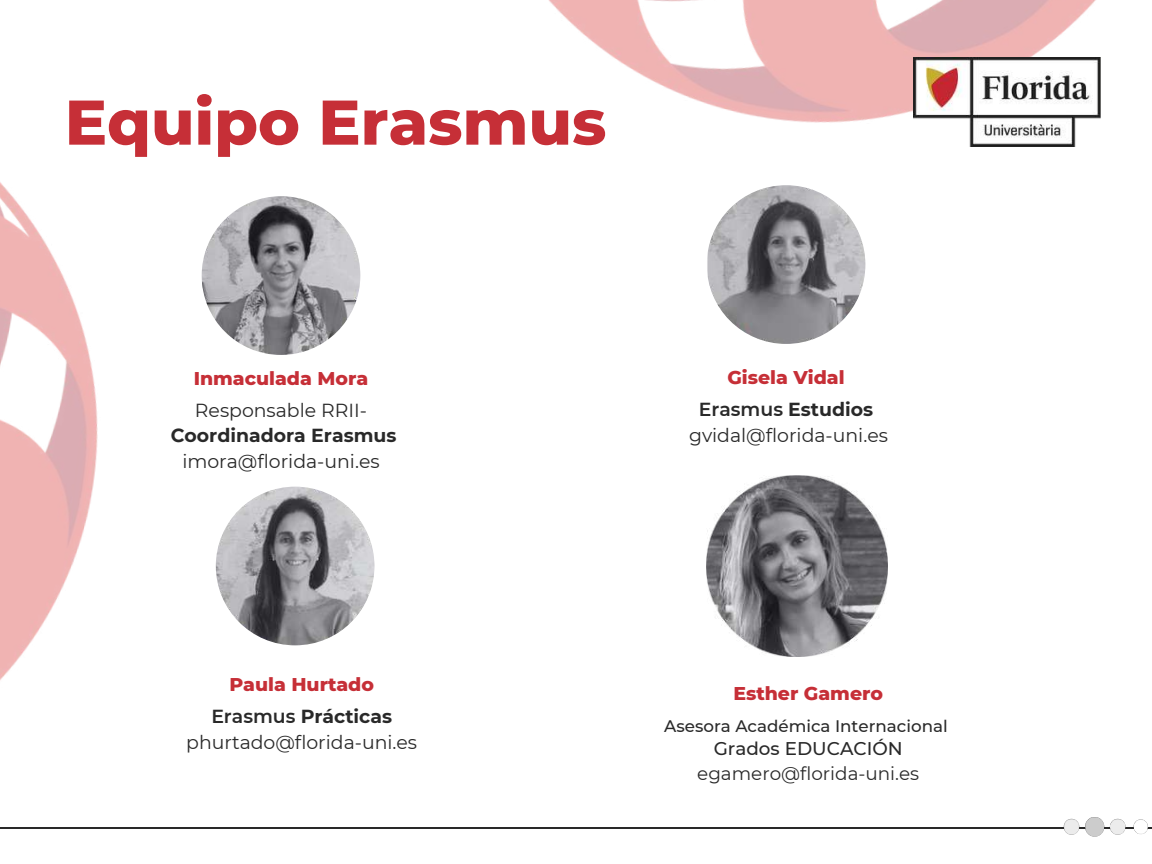
<style>
.page{position:relative;width:1152px;height:864px;background:#fff}
.page>*{position:absolute;margin:0;border:0;box-sizing:border-box;transform-origin:0 0}
.t1{font:800 63px "Montserrat";color:#c62f37}
.t2{font:800 18.9px/32px "Montserrat";color:#c62f37;text-align:center}
.t3{font:18.9px "Montserrat";color:#292929}
.t4{font:700 18.9px "Montserrat";color:#292929}
.t5{font:18.3px "Montserrat";color:#292929}
.t6{font:500 18.3px "Montserrat";color:#292929}
.t7{font:500 16.65px "Montserrat";color:#292929}
.s1{font-weight:600;color:#292929}
.s2{font-weight:700;color:#292929}
</style>
<div class="page">
<img style="left:548px;top:0;width:553px;height:200px">
<img style="left:202px;top:196px;width:158px;height:159px;border-radius:50%">
<img style="left:216px;top:487px;width:159px;height:158px;border-radius:50%">
<hr style="left:0;top:828px;width:1152px;height:1px;background:#292929">
<img style="left:1060px;top:817px;width:92px;height:20px">
<img style="left:707px;top:185px;width:158px;height:159px;border-radius:50%">
<img style="left:914px;top:58px;width:186px;height:89px">
<img style="left:0;top:182px;width:175px;height:646px">
<img style="left:707px;top:475px;width:181px;height:182px">
<h1 class="t1" style="left:65px;top:84px;width:543px">Equipo Erasmus</h1>
<p class="t2" style="left:194px;top:362px;width:176px">Inmaculada Mora</p>
<p class="t3" style="left:195px;top:398px;width:174px">Responsable RRII-</p>
<p class="t4" style="left:171px;top:424px;width:227px">Coordinadora Erasmus</p>
<p class="t3" style="left:182px;top:450px;width:199px">imora@florida-uni.es</p>
<p class="t2" style="left:211px;top:668px;width:182px">Paula Hurtado<br><span class="s1">Erasmus</span> <span class="s2">Prácticas</span></p>
<p class="t3" style="left:186px;top:730px;width:232px">phurtado@florida-uni.es</p>
<p class="t2" style="left:699px;top:362px;width:176px">Gisela Vidal<br><span class="s1">Erasmus</span> <span class="s2">Estudios</span></p>
<p class="t3" style="left:689px;top:424px;width:200px">gvidal@florida-uni.es</p>
<p class="t2" style="left:733px;top:677px;width:151px">Esther Gamero</p>
<p class="t7" style="left:664px;top:716px;width:285px">Asesora Académica Internacional</p>
<p class="t6" style="left:714px;top:738px;width:191px">Grados EDUCACIÓN</p>
<p class="t5" style="left:697px;top:762px;width:223px">egamero@florida-uni.es</p>
</div>
